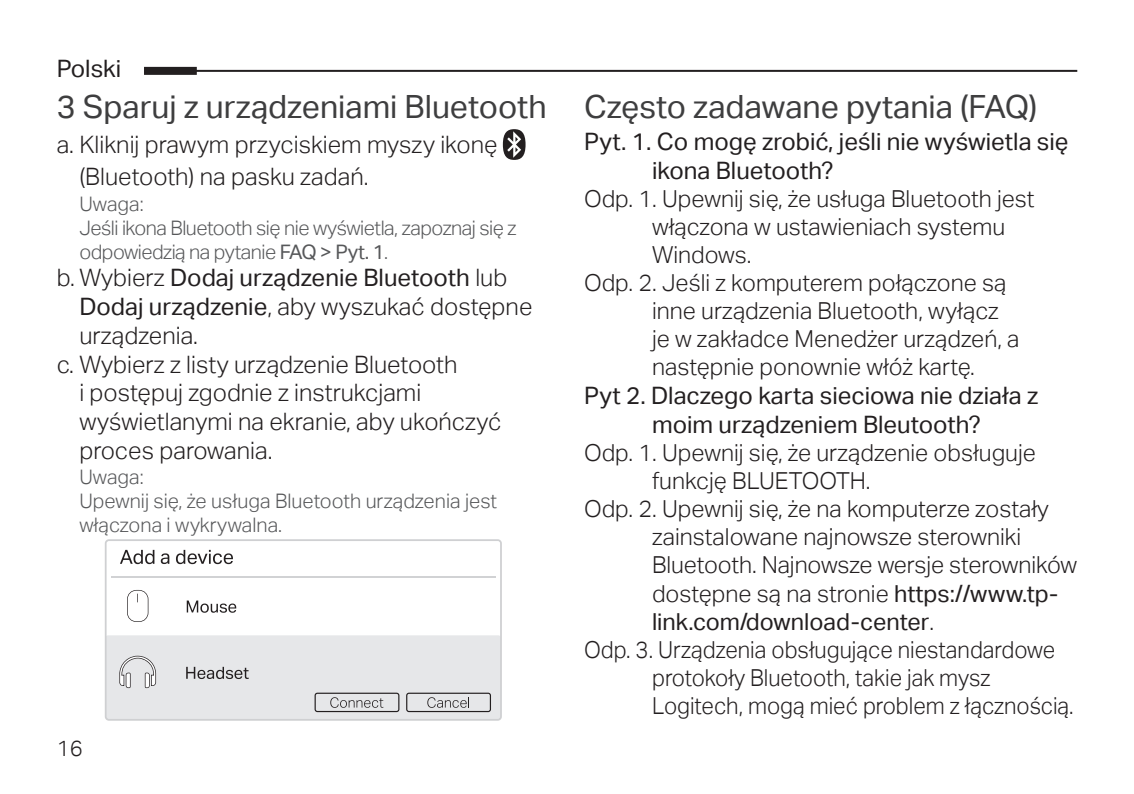
<style>
.page{position:relative;width:1134px;height:794px;background:#fff}
.page>*{position:absolute;margin:0;border:0;box-sizing:border-box;transform-origin:0 0}
.t1{font:32px "TP Link Aktiv Regular";color:#3e3e3f}
.t2{font:24px/32px "TP Link Aktiv Light";color:#231f20}
.t3{font:24px/28.8px "TP Link Aktiv Regular";color:#231f20}
.t4{font:23.2px "TP Link Aktiv Light";color:#231f20}
.t5{font:23.2px/28px "TP Link Aktiv Light";color:#231f20;scale:.95 1}
.t6{font:23.2px "TP Link Aktiv Regular";color:#231f20}
.t7{font:22px "TP Link Aktiv Light";color:#231f20}
.t8{font:20px/24px "TP Link Aktiv Light";letter-spacing:-.015em;color:#57585a}
.s1{font-family:"TP Link Aktiv Regular"}
.s2{font-family:"TP Link Aktiv Light"}
</style>
<div class="page">
<hr style="left:179px;top:70px;width:898px;height:2px;background:#231f20">
<div style="left:144px;top:67px;width:53px;height:8px;background:#231f20"></div>
<svg style="left:503px;top:129px;width:22px;height:31px"></svg>
<svg style="left:105px;top:539px;width:397px;height:181px"></svg>
<svg style="left:187px;top:600px;width:49px;height:13px"></svg>
<svg style="left:127px;top:590px;width:21px;height:32px"></svg>
<svg style="left:315px;top:692px;width:84px;height:20px;background:#c0c0c2"></svg>
<svg style="left:406px;top:692px;width:85px;height:20px;background:#c0c0c2"></svg>
<svg style="left:186px;top:667px;width:63px;height:12px"></svg>
<svg style="left:119px;top:656px;width:37px;height:32px"></svg>
<p class="t3" style="left:57px;top:55px;width:66px">Polski</p>
<h1 class="t1" style="left:57px;top:88px;width:491px">3 Sparuj z urządzeniami Bluetooth</h1>
<p class="t2" style="left:79px;top:129px;width:420px;text-indent:-23px">a. Kliknij prawym przyciskiem myszy ikonę (Bluetooth) na pasku zadań.</p>
<p class="t8" style="left:79px;top:192px;width:438px">Uwaga:<br>Jeśli ikona Bluetooth się nie wyświetla, zapoznaj się z odpowiedzią na pytanie <span class="s1">FAQ &gt; Pyt. 1</span>.</p>
<p class="t3" style="left:57px;top:263px;width:452px"><span class="s2">b. Wybierz</span> Dodaj urządzenie Bluetooth <span class="s2">lub</span></p>
<p class="t2" style="left:79px;top:291px;width:455px"><span class="s1">Dodaj urządzenie</span>, aby wyszukać dostępne</p>
<p class="t2" style="left:79px;top:319px;width:120px">urządzenia.</p>
<p class="t2" style="left:57px;top:348px;width:402px">c. Wybierz z listy urządzenie Bluetooth</p>
<p class="t2" style="left:79px;top:377px;width:343px">i postępuj zgodnie z instrukcjami</p>
<p class="t2" style="left:79px;top:406px;width:424px">wyświetlanymi na ekranie, aby ukończyć</p>
<p class="t2" style="left:79px;top:435px;width:195px">proces parowania.</p>
<p class="t8" style="left:79px;top:465px;width:419px">Uwaga:<br>Upewnij się, że usługa Bluetooth urządzenia jest włączona i wykrywalna.</p>
<p class="t7" style="left:57px;top:735px;width:28px">16</p>
<h1 class="t1" style="left:584px;top:88px;width:455px">Często zadawane pytania (FAQ)</h1>
<p class="t3" style="left:652px;top:127px;width:418px;text-indent:-68px">Pyt. 1. Co mogę zrobić, jeśli nie wyświetla się ikona Bluetooth?</p>
<p class="t4" style="left:584px;top:185px;width:452px">Odp. 1. Upewnij się, że usługa Bluetooth jest</p>
<p class="t4" style="left:652px;top:213px;width:355px">włączona w ustawieniach systemu</p>
<p class="t4" style="left:652px;top:241px;width:101px">Windows.</p>
<p class="t4" style="left:584px;top:269px;width:424px">Odp. 2. Jeśli z komputerem połączone są</p>
<p class="t4" style="left:652px;top:298px;width:348px">inne urządzenia Bluetooth, wyłącz</p>
<p class="t4" style="left:652px;top:326px;width:369px">je w zakładce Menedżer urządzeń, a</p>
<p class="t4" style="left:652px;top:354px;width:324px">następnie ponownie włóż kartę.</p>
<p class="t3" style="left:584px;top:381px;width:456px;text-align:center">Pyt 2. Dlaczego karta sieciowa nie działa z moim urządzeniem Bleutooth?</p>
<p class="t4" style="left:584px;top:439px;width:453px">Odp. 1. Upewnij się, że urządzenie obsługuje</p>
<p class="t4" style="left:652px;top:467px;width:220px">funkcję BLUETOOTH.</p>
<p class="t4" style="left:584px;top:496px;width:466px">Odp. 2. Upewnij się, że na komputerze zostały</p>
<p class="t4" style="left:652px;top:524px;width:371px">zainstalowane najnowsze sterowniki</p>
<p class="t4" style="left:652px;top:552px;width:427px">Bluetooth. Najnowsze wersje sterowników</p>
<p class="t4" style="left:652px;top:580px;width:408px">dostępne są na stronie <span class="s1">https://www.tp-</span></p>
<p class="t6" style="left:652px;top:608px;width:284px">link.com/download-center<span class="s2">.</span></p>
<p class="t5" style="left:652px;top:635px;width:445px;text-indent:-68px">Odp. 3. Urządzenia obsługujące niestandardowe protokoły Bluetooth, takie jak mysz<br>Logitech, mogą mieć problem z łącznością.</p>
</div>
